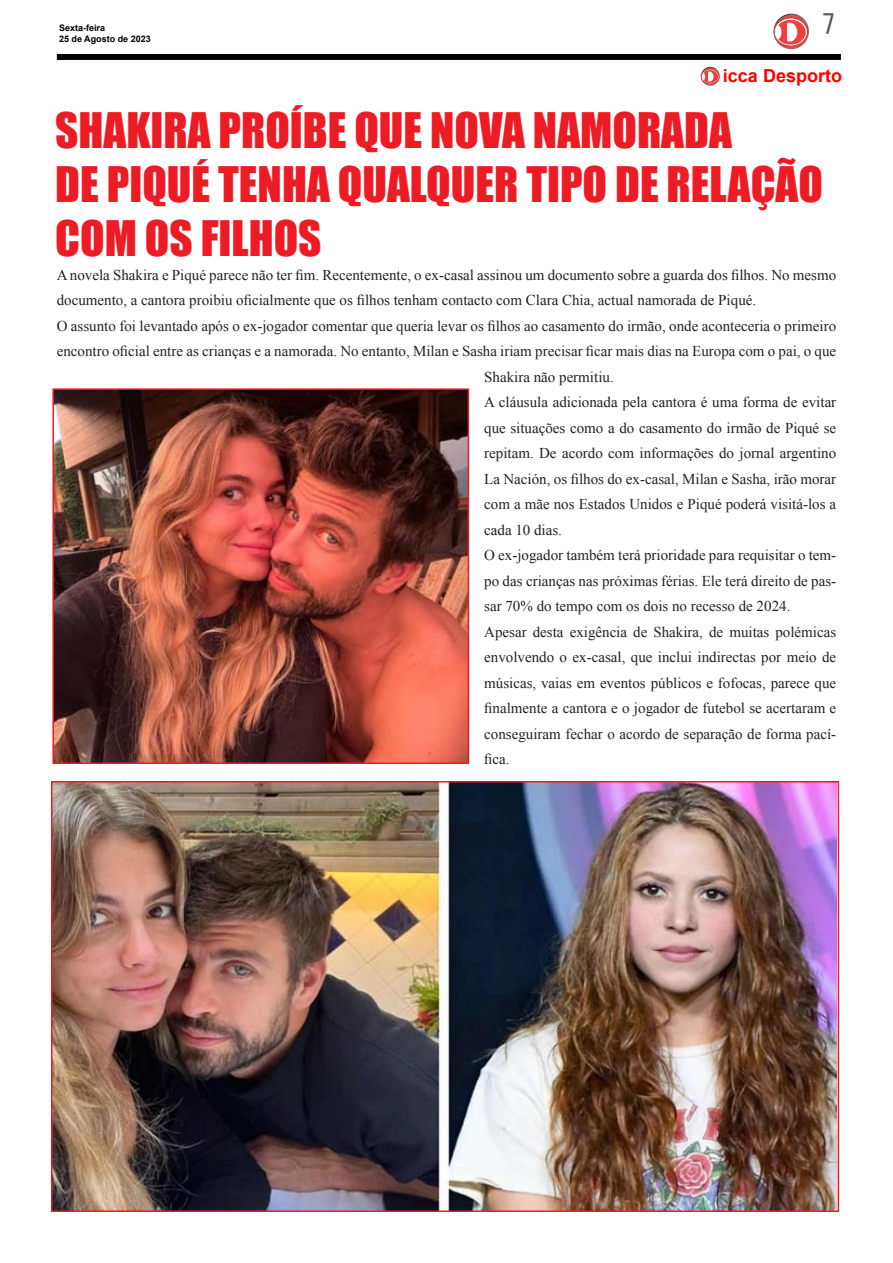
<style>
.page{position:relative;width:893px;height:1263px;background:#fff}
.page>*{position:absolute;margin:0;border:0;box-sizing:border-box;transform-origin:0 0}
.t1{font:45px/54px "Impact";color:#ed1c24}
.t2{font:27px "MS Gothic";color:#58595b}
.t3{font:700 18px "Arial";color:#fe0000}
.t4{font:15px "Times New Roman";color:#222}
.t5{font:700 9px/10.8px "Arial";color:#000}
</style>
<div class="page">
<div style="left:57px;top:54px;width:784px;height:6px;background:#000"></div>
<svg style="left:774px;top:14px;width:35px;height:35px"></svg>
<svg style="left:774px;top:18px;width:33px;height:28px"></svg>
<div style="left:774px;top:18px;width:34px;height:28px;border:1px solid #d9322f;border-radius:50%"></div>
<svg style="left:776px;top:20px;width:30px;height:25px"></svg>
<div style="left:775px;top:26px;width:6px;height:13px;background:#fff;border-radius:50%"></div>
<div style="left:782px;top:23px;width:15px;height:19px;background:#fff;border-radius:50%"></div>
<hr style="left:782px;top:22px;width:4px;height:20px;background:#ef3e3d">
<svg style="left:701px;top:67px;width:19px;height:19px"></svg>
<div style="left:701px;top:69px;width:18px;height:15px;border:1px solid #d9322f;border-radius:50%"></div>
<svg style="left:702px;top:70px;width:16px;height:13px"></svg>
<div style="left:705px;top:72px;width:8px;height:10px;background:#fff;border-radius:50%"></div>
<svg style="left:702px;top:71px;width:6px;height:11px"></svg>
<img style="left:54px;top:784px;width:782px;height:425px">
<div style="left:51px;top:781px;width:788px;height:431px;border:2px solid #ed1c24"></div>
<img style="left:55px;top:391px;width:411px;height:370px">
<div style="left:52px;top:388px;width:417px;height:376px;border:2px solid #ed1c24"></div>
<p class="t5" style="left:59px;top:23px;width:93px">Sexta-feira<br>25 de Agosto de 2023</p>
<h2 class="t2" style="left:822px;top:10px;width:15px">7</h2>
<p class="t3" style="left:723px;top:64px;width:121px">icca Desporto</p>
<h1 class="t1" style="left:55px;top:102px;width:769px">SHAKIRA PROÍBE QUE NOVA NAMORADA<br>DE PIQUÉ TENHA QUALQUER TIPO DE RELAÇÃO<br>COM OS FILHOS</h1>
<p class="t4" style="left:57px;top:265px;width:781px">A novela Shakira e Piqué parece não ter fim. Recentemente, o ex-casal assinou um documento sobre a guarda dos filhos. No mesmo</p>
<p class="t4" style="left:57px;top:290px;width:701px">documento, a cantora proibiu oficialmente que os filhos tenham contacto com Clara Chia, actual namorada de Piqué.</p>
<p class="t4" style="left:57px;top:316px;width:781px">O assunto foi levantado após o ex-jogador comentar que queria levar os filhos ao casamento do irmão, onde aconteceria o primeiro</p>
<p class="t4" style="left:57px;top:341px;width:781px">encontro oficial entre as crianças e a namorada. No entanto, Milan e Sasha iriam precisar ficar mais dias na Europa com o pai, o que</p>
<p class="t4" style="left:484px;top:367px;width:131px">Shakira não permitiu.</p>
<p class="t4" style="left:484px;top:392px;width:354px">A cláusula adicionada pela cantora é uma forma de evitar</p>
<p class="t4" style="left:484px;top:418px;width:354px">que situações como a do casamento do irmão de Piqué se</p>
<p class="t4" style="left:484px;top:443px;width:354px">repitam. De acordo com informações do jornal argentino</p>
<p class="t4" style="left:484px;top:469px;width:354px">La Nación, os filhos do ex-casal, Milan e Sasha, irão morar</p>
<p class="t4" style="left:484px;top:494px;width:354px">com a mãe nos Estados Unidos e Piqué poderá visitá-los a</p>
<p class="t4" style="left:484px;top:520px;width:79px">cada 10 dias.</p>
<p class="t4" style="left:484px;top:545px;width:354px">O ex-jogador também terá prioridade para requisitar o tem-</p>
<p class="t4" style="left:484px;top:571px;width:354px">po das crianças nas próximas férias. Ele terá direito de pas-</p>
<p class="t4" style="left:484px;top:596px;width:308px">sar 70% do tempo com os dois no recesso de 2024.</p>
<p class="t4" style="left:484px;top:622px;width:354px">Apesar desta exigência de Shakira, de muitas polémicas</p>
<p class="t4" style="left:484px;top:647px;width:354px">envolvendo o ex-casal, que inclui indirectas por meio de</p>
<p class="t4" style="left:484px;top:673px;width:354px">músicas, vaias em eventos públicos e fofocas, parece que</p>
<p class="t4" style="left:484px;top:698px;width:354px">finalmente a cantora e o jogador de futebol se acertaram e</p>
<p class="t4" style="left:484px;top:724px;width:354px">conseguiram fechar o acordo de separação de forma pací-</p>
<p class="t4" style="left:484px;top:749px;width:27px">fica.</p>
</div>
